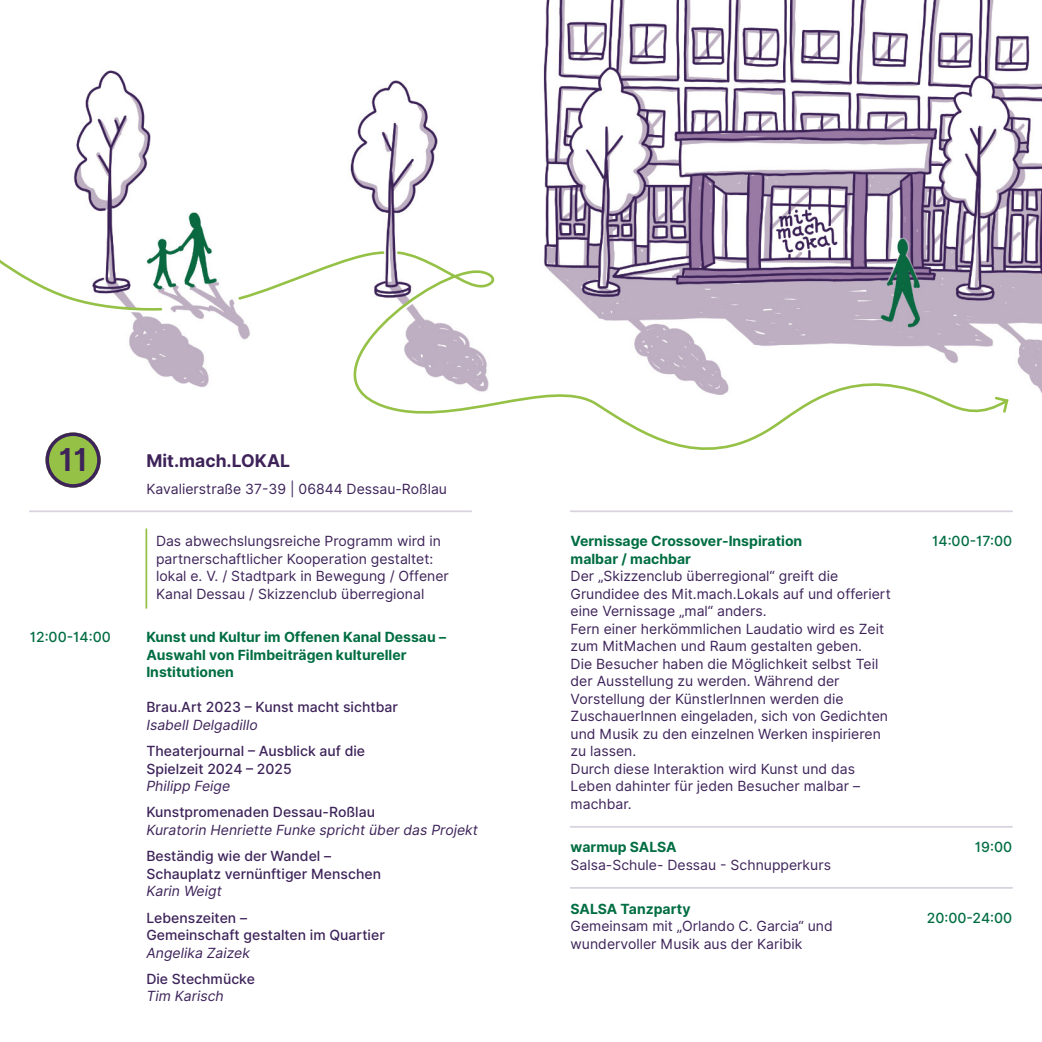
<style>
.page{position:relative;width:1042px;height:1042px;background:#fff}
.page>*{position:absolute;margin:0;border:0;box-sizing:border-box;transform-origin:0 0}
.t1{font:600 31.5px "Inter";color:#3d2359}
.t2{font:700 17.5px "Inter";color:#3d2359}
.t3{font:14px/17.5px "Inter";color:#3d2359}
.t4{font:500 14px/17.5px "Inter";color:#3d2359}
.t5{font:700 14px/17.5px "Inter";color:#006d42}
.t6{font:italic 14px "Inter";color:#3d2359}
.t7{font:500 14px "Inter";color:#006d42}
</style>
<div class="page">
<img style="left:73px;top:0;width:969px;height:393px">
<hr style="left:30px;top:510px;width:441px;height:2px;background:#d8d3de">
<hr style="left:145px;top:529px;width:2px;height:79px;background:#95c147">
<hr style="left:570px;top:510px;width:442px;height:2px;background:#d8d3de">
<hr style="left:570px;top:887px;width:442px;height:2px;background:#d8d3de">
<hr style="left:570px;top:826px;width:442px;height:1px;background:#d8d3de">
<svg style="left:46px;top:432px;width:55px;height:56px"></svg>
<svg style="left:0;top:231px;width:164px;height:83px"></svg>
<svg style="left:236px;top:250px;width:60px;height:52px"></svg>
<svg style="left:296px;top:250px;width:714px;height:200px"></svg>
<h1 class="t1" style="left:59px;top:441px;width:31px">11</h1>
<p class="t7" style="left:30px;top:629px;width:82px">12:00-14:00</p>
<p class="t2" style="left:146px;top:450px;width:145px">Mit.mach.LOKAL</p>
<p class="t3" style="left:146px;top:480px;width:302px">Kavalierstraße 37-39 | 06844 Dessau-Roßlau</p>
<p class="t3" style="left:156px;top:532px;width:294px">Das abwechslungsreiche Programm wird in partnerschaftlicher Kooperation gestaltet: lokal e. V. / Stadtpark in Bewegung / Offener Kanal Dessau / Skizzenclub überregional</p>
<p class="t5" style="left:146px;top:628px;width:301px">Kunst und Kultur im Offenen Kanal Dessau –<br>Auswahl von Filmbeiträgen kultureller<br>Institutionen</p>
<p class="t4" style="left:146px;top:698px;width:253px">Brau.Art 2023 – Kunst macht sichtbar</p>
<p class="t6" style="left:146px;top:716px;width:113px">Isabell Delgadillo</p>
<p class="t4" style="left:146px;top:742px;width:220px">Theaterjournal – Ausblick auf die<br>Spielzeit 2024 – 2025</p>
<p class="t6" style="left:146px;top:778px;width:85px">Philipp Feige</p>
<p class="t4" style="left:146px;top:803px;width:230px">Kunstpromenaden Dessau-Roßlau</p>
<p class="t6" style="left:146px;top:821px;width:333px">Kuratorin Henriette Funke spricht über das Projekt</p>
<p class="t4" style="left:146px;top:847px;width:236px">Beständig wie der Wandel –<br>Schauplatz vernünftiger Menschen</p>
<p class="t6" style="left:146px;top:883px;width:77px">Karin Weigt</p>
<p class="t4" style="left:146px;top:908px;width:240px">Lebenszeiten –<br>Gemeinschaft gestalten im Quartier</p>
<p class="t6" style="left:146px;top:944px;width:105px">Angelika Zaizek</p>
<p class="t4" style="left:146px;top:970px;width:110px">Die Stechmücke</p>
<p class="t6" style="left:146px;top:988px;width:79px">Tim Karisch</p>
<p class="t5" style="left:570px;top:532px;width:233px">Vernissage Crossover-Inspiration</p>
<p class="t7" style="left:932px;top:533px;width:82px">14:00-17:00</p>
<p class="t5" style="left:570px;top:550px;width:122px">malbar / machbar</p>
<p class="t3" style="left:570px;top:567px;width:322px">Der „Skizzenclub überregional“ greift die Grundidee des Mit.mach.Lokals auf und offeriert eine Vernissage „mal“ anders.<br>Fern einer herkömmlichen Laudatio wird es Zeit zum MitMachen und Raum gestalten geben.<br>Die Besucher haben die Möglichkeit selbst Teil der Ausstellung zu werden. Während der Vorstellung der KünstlerInnen werden die ZuschauerInnen eingeladen, sich von Gedichten und Musik zu den einzelnen Werken inspirieren zu lassen.<br>Durch diese Interaktion wird Kunst und das Leben dahinter für jeden Besucher malbar – machbar.</p>
<p class="t5" style="left:570px;top:838px;width:108px">warmup SALSA</p>
<p class="t3" style="left:570px;top:856px;width:262px">Salsa-Schule- Dessau - Schnupperkurs</p>
<p class="t5" style="left:570px;top:900px;width:121px">SALSA Tanzparty</p>
<p class="t3" style="left:570px;top:917px;width:264px">Gemeinsam mit „Orlando C. Garcia“ und wundervoller Musik aus der Karibik</p>
<p class="t7" style="left:975px;top:839px;width:39px">19:00</p>
<p class="t7" style="left:927px;top:909px;width:87px">20:00-24:00</p>
</div>
